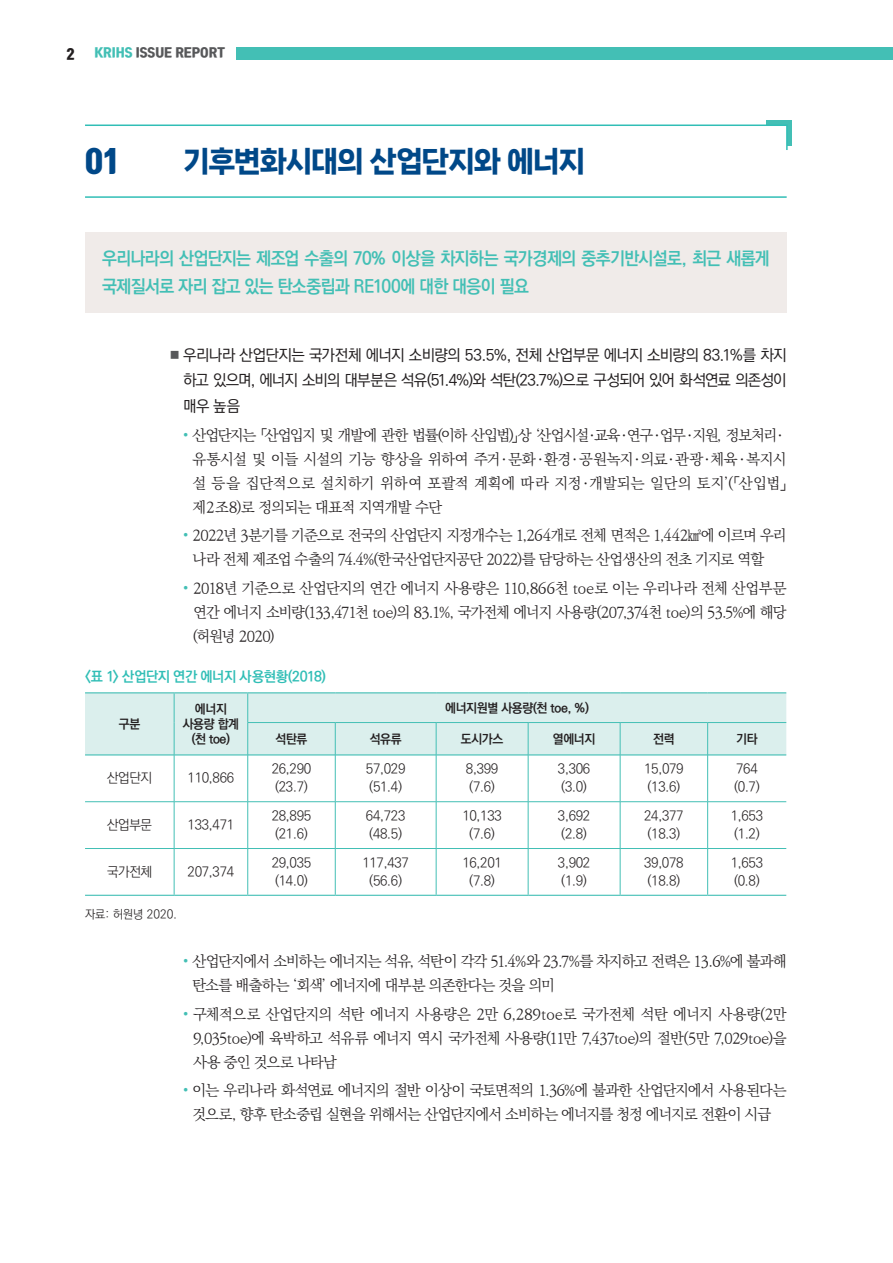
<style>
.page{position:relative;width:893px;height:1263px;background:#fff}
.page>*{position:absolute;margin:0;border:0;box-sizing:border-box;transform-origin:0 0}
.t1{font:900 30px "Tmon Monsori";color:#004888}
.t2{font:28.5px "Nanum Square Neo e Hv";letter-spacing:-.045em;color:#004888}
.t3{font:18px/28.5px "Ko Pub World Dotum PB";letter-spacing:-.035em;color:#43bfb5;scale:.95 1}
.t4{font:15.75px/25.5px "Ko Pub World Dotum PM";letter-spacing:-.045em;color:#231f20;text-align:justify}
.t5{font:15px/24px "Ko Pub World Batang PL";letter-spacing:-.05em;color:#231f20;text-align:justify}
.t6{font:14.25px "Ko Pub World Dotum PB";letter-spacing:-.03em;color:#31beb6}
.t7{font:13.5px/18px "Ko Pub World Dotum PL";letter-spacing:-.025em;color:#231f20}
.t8{font:900 13.5px "Tmon Monsori";color:#231f20}
.t9{font:12.75px/15px "Ko Pub World Dotum PB";letter-spacing:-.025em;color:#231f20;text-align:center}
.t10{font:900 12px "Tmon Monsori";color:#57585a}
.t11{font:12px "Ko Pub World Dotum PL";color:#231f20}
.s1{color:#43bfb5}
.s2{font-size:10.5px;color:#57585a}
</style>
<div class="page">
<div style="left:236px;top:47px;width:657px;height:13px;background:#43bfb5"></div>
<div style="left:766px;top:121px;width:26px;height:25px;background:#43bfb5"></div>
<svg style="left:85px;top:124px;width:703px;height:26px"></svg>
<hr style="left:85px;top:196px;width:702px;height:2px;background:#31beb6">
<div style="left:85px;top:232px;width:702px;height:81px;background:#f0ebe9"></div>
<hr style="left:85px;top:895px;width:89px;height:1px;background:#43bfb5">
<hr style="left:174px;top:895px;width:74px;height:1px;background:#43bfb5">
<hr style="left:248px;top:895px;width:87px;height:1px;background:#43bfb5">
<hr style="left:335px;top:895px;width:101px;height:1px;background:#43bfb5">
<hr style="left:436px;top:895px;width:92px;height:1px;background:#43bfb5">
<hr style="left:528px;top:895px;width:92px;height:1px;background:#43bfb5">
<hr style="left:620px;top:895px;width:88px;height:1px;background:#43bfb5">
<hr style="left:708px;top:895px;width:78px;height:1px;background:#43bfb5">
<hr style="left:85px;top:692px;width:89px;height:1px;background:#43bfb5">
<hr style="left:174px;top:692px;width:74px;height:1px;background:#43bfb5">
<hr style="left:248px;top:692px;width:87px;height:1px;background:#43bfb5">
<hr style="left:335px;top:692px;width:101px;height:1px;background:#43bfb5">
<hr style="left:436px;top:692px;width:92px;height:1px;background:#43bfb5">
<hr style="left:528px;top:692px;width:92px;height:1px;background:#43bfb5">
<hr style="left:620px;top:692px;width:88px;height:1px;background:#43bfb5">
<hr style="left:708px;top:692px;width:78px;height:1px;background:#43bfb5">
<div style="left:85px;top:693px;width:701px;height:62px;background:#dbefed"></div>
<hr style="left:248px;top:722px;width:87px;height:1px;background:#43bfb5">
<hr style="left:247px;top:723px;width:1px;height:32px;background:#43bfb5">
<hr style="left:335px;top:722px;width:101px;height:1px;background:#43bfb5">
<hr style="left:335px;top:723px;width:1px;height:32px;background:#43bfb5">
<hr style="left:436px;top:722px;width:92px;height:1px;background:#43bfb5">
<hr style="left:436px;top:723px;width:1px;height:32px;background:#43bfb5">
<hr style="left:528px;top:722px;width:92px;height:1px;background:#43bfb5">
<hr style="left:528px;top:723px;width:1px;height:32px;background:#43bfb5">
<hr style="left:620px;top:722px;width:88px;height:1px;background:#43bfb5">
<hr style="left:620px;top:723px;width:1px;height:32px;background:#43bfb5">
<hr style="left:708px;top:722px;width:78px;height:1px;background:#43bfb5">
<hr style="left:707px;top:723px;width:1px;height:32px;background:#43bfb5">
<hr style="left:174px;top:755px;width:1px;height:46px;background:#43bfb5">
<hr style="left:247px;top:755px;width:1px;height:46px;background:#43bfb5">
<hr style="left:335px;top:755px;width:1px;height:46px;background:#43bfb5">
<hr style="left:436px;top:755px;width:1px;height:46px;background:#43bfb5">
<hr style="left:528px;top:755px;width:1px;height:46px;background:#43bfb5">
<hr style="left:620px;top:755px;width:1px;height:46px;background:#43bfb5">
<hr style="left:707px;top:755px;width:1px;height:46px;background:#43bfb5">
<hr style="left:85px;top:801px;width:89px;height:1px;background:#43bfb5">
<hr style="left:174px;top:801px;width:74px;height:1px;background:#43bfb5">
<hr style="left:174px;top:802px;width:1px;height:46px;background:#43bfb5">
<hr style="left:248px;top:801px;width:87px;height:1px;background:#43bfb5">
<hr style="left:247px;top:802px;width:1px;height:46px;background:#43bfb5">
<hr style="left:335px;top:801px;width:101px;height:1px;background:#43bfb5">
<hr style="left:335px;top:802px;width:1px;height:46px;background:#43bfb5">
<hr style="left:436px;top:801px;width:92px;height:1px;background:#43bfb5">
<hr style="left:436px;top:802px;width:1px;height:46px;background:#43bfb5">
<hr style="left:528px;top:801px;width:92px;height:1px;background:#43bfb5">
<hr style="left:528px;top:802px;width:1px;height:46px;background:#43bfb5">
<hr style="left:620px;top:801px;width:88px;height:1px;background:#43bfb5">
<hr style="left:620px;top:802px;width:1px;height:46px;background:#43bfb5">
<hr style="left:708px;top:801px;width:78px;height:1px;background:#43bfb5">
<hr style="left:707px;top:802px;width:1px;height:46px;background:#43bfb5">
<hr style="left:85px;top:848px;width:89px;height:1px;background:#43bfb5">
<hr style="left:174px;top:848px;width:74px;height:1px;background:#43bfb5">
<hr style="left:174px;top:849px;width:1px;height:46px;background:#43bfb5">
<hr style="left:248px;top:848px;width:87px;height:1px;background:#43bfb5">
<hr style="left:247px;top:849px;width:1px;height:46px;background:#43bfb5">
<hr style="left:335px;top:848px;width:101px;height:1px;background:#43bfb5">
<hr style="left:335px;top:849px;width:1px;height:46px;background:#43bfb5">
<hr style="left:436px;top:848px;width:92px;height:1px;background:#43bfb5">
<hr style="left:436px;top:849px;width:1px;height:46px;background:#43bfb5">
<hr style="left:528px;top:848px;width:92px;height:1px;background:#43bfb5">
<hr style="left:528px;top:849px;width:1px;height:46px;background:#43bfb5">
<hr style="left:620px;top:848px;width:88px;height:1px;background:#43bfb5">
<hr style="left:620px;top:849px;width:1px;height:46px;background:#43bfb5">
<hr style="left:708px;top:848px;width:78px;height:1px;background:#43bfb5">
<hr style="left:707px;top:849px;width:1px;height:46px;background:#43bfb5">
<p class="t8" style="left:66px;top:46px;width:10px">2</p>
<p class="t10" style="left:94px;top:46px;width:132px"><span class="s1">KRIHS</span> ISSUE REPORT</p>
<h1 class="t1" style="left:85px;top:144px;width:37px">01</h1>
<h2 class="t2" style="left:183px;top:146px;width:404px">기후변화시대의 산업단지와 에너지</h2>
<p class="t3" style="left:102px;top:245px;width:704px">우리나라의 산업단지는 제조업 수출의 70% 이상을 차지하는 국가경제의 중추기반시설로, 최근 새롭게 국제질서로 자리 잡고 있는 탄소중립과 RE100에 대한 대응이 필요</p>
<p class="t4" style="left:183px;top:343px;width:605px;text-indent:-13px"><span class="s2">■</span> 우리나라 산업단지는 국가전체 에너지 소비량의 53.5%, 전체 산업부문 에너지 소비량의 83.1%를 차지 하고 있으며, 에너지 소비의 대부분은 석유(51.4%)와 석탄(23.7%)으로 구성되어 있어 화석연료 의존성이 매우 높음</p>
<p class="t5" style="left:192px;top:424px;width:596px;text-indent:-10px"><span class="s1">•</span> 산업단지는 「산업입지 및 개발에 관한 법률(이하 산입법)」상 ‘산업시설ㆍ교육ㆍ연구ㆍ업무ㆍ지원, 정보처리ㆍ유통시설 및 이들 시설의 기능 향상을 위하여 주거ㆍ문화ㆍ환경ㆍ공원녹지ㆍ의료ㆍ관광ㆍ체육ㆍ복지시 설 등을 집단적으로 설치하기 위하여 포괄적 계획에 따라 지정ㆍ개발되는 일단의 토지’(「산입법」제2조8)로 정의되는 대표적 지역개발 수단</p>
<p class="t5" style="left:192px;top:524px;width:596px;text-indent:-10px"><span class="s1">•</span> 2022년 3분기를 기준으로 전국의 산업단지 지정개수는 1,264개로 전체 면적은 1,442㎢에 이르며 우리 나라 전체 제조업 수출의 74.4%(한국산업단지공단 2022)를 담당하는 산업생산의 전초 기지로 역할</p>
<p class="t5" style="left:193px;top:576px;width:595px;text-indent:-10px"><span class="s1">•</span> 2018년 기준으로 산업단지의 연간 에너지 사용량은 110,866천 toe로 이는 우리나라 전체 산업부문 연간 에너지 소비량(133,471천 toe)의 83.1%, 국가전체 에너지 사용량(207,374천 toe)의 53.5%에 해당 (허원녕 2020)</p>
<p class="t6" style="left:85px;top:666px;width:242px">&lt;표 1&gt; 산업단지 연간 에너지 사용현황(2018)</p>
<p class="t9" style="left:119px;top:717px;width:23px">구분</p>
<p class="t9" style="left:183px;top:702px;width:58px">에너지 사용량 합계 (천 toe)</p>
<p class="t9" style="left:445px;top:701px;width:145px">에너지원별 사용량(천 toe, %)</p>
<p class="t9" style="left:275px;top:732px;width:34px">석탄류</p>
<p class="t9" style="left:370px;top:732px;width:34px">석유류</p>
<p class="t9" style="left:461px;top:732px;width:44px">도시가스</p>
<p class="t9" style="left:553px;top:732px;width:44px">열에너지</p>
<p class="t9" style="left:653px;top:732px;width:23px">전력</p>
<p class="t9" style="left:736px;top:732px;width:23px">기타</p>
<p class="t7" style="left:107px;top:769px;width:47px">산업단지</p>
<p class="t7" style="left:188px;top:769px;width:48px">110,866</p>
<p class="t7" style="left:272px;top:760px;width:41px">26,290 (23.7)</p>
<p class="t7" style="left:366px;top:760px;width:41px">57,029 (51.4)</p>
<p class="t7" style="left:466px;top:760px;width:34px">8,399 (7.6)</p>
<p class="t7" style="left:558px;top:760px;width:34px">3,306 (3.0)</p>
<p class="t7" style="left:644px;top:760px;width:41px">15,079 (13.6)</p>
<p class="t7" style="left:734px;top:760px;width:27px">764 (0.7)</p>
<p class="t7" style="left:107px;top:816px;width:47px">산업부문</p>
<p class="t7" style="left:188px;top:816px;width:48px">133,471</p>
<p class="t7" style="left:272px;top:807px;width:41px">28,895 (21.6)</p>
<p class="t7" style="left:366px;top:807px;width:41px">64,723 (48.5)</p>
<p class="t7" style="left:462px;top:807px;width:41px;text-align:center">10,133 (7.6)</p>
<p class="t7" style="left:558px;top:807px;width:34px">3,692 (2.8)</p>
<p class="t7" style="left:644px;top:807px;width:41px">24,377 (18.3)</p>
<p class="t7" style="left:731px;top:807px;width:34px">1,653 (1.2)</p>
<p class="t7" style="left:107px;top:863px;width:47px">국가전체</p>
<p class="t7" style="left:188px;top:863px;width:48px">207,374</p>
<p class="t7" style="left:272px;top:854px;width:41px">29,035 (14.0)</p>
<p class="t7" style="left:362px;top:854px;width:48px;text-align:center">117,437 (56.6)</p>
<p class="t7" style="left:462px;top:854px;width:41px;text-align:center">16,201 (7.8)</p>
<p class="t7" style="left:558px;top:854px;width:34px">3,902 (1.9)</p>
<p class="t7" style="left:644px;top:854px;width:41px">39,078 (18.8)</p>
<p class="t7" style="left:731px;top:854px;width:34px">1,653 (0.8)</p>
<p class="t11" style="left:85px;top:906px;width:93px">자료: 허원녕 2020.</p>
<p class="t5" style="left:192px;top:950px;width:596px;text-indent:-10px"><span class="s1">•</span> 산업단지에서 소비하는 에너지는 석유, 석탄이 각각 51.4%와 23.7%를 차지하고 전력은 13.6%에 불과해 탄소를 배출하는 ‘회색’ 에너지에 대부분 의존한다는 것을 의미</p>
<p class="t5" style="left:193px;top:1002px;width:595px;text-indent:-10px"><span class="s1">•</span> 구체적으로 산업단지의 석탄 에너지 사용량은 2만 6,289toe로 국가전체 석탄 에너지 사용량(2만 9,035toe)에 육박하고 석유류 에너지 역시 국가전체 사용량(11만 7,437toe)의 절반(5만 7,029toe)을 사용 중인 것으로 나타남</p>
<p class="t5" style="left:183px;top:1078px;width:605px;text-align:center"><span class="s1">•</span> 이는 우리나라 화석연료 에너지의 절반 이상이 국토면적의 1.36%에 불과한 산업단지에서 사용된다는 것으로, 향후 탄소중립 실현을 위해서는 산업단지에서 소비하는 에너지를 청정 에너지로 전환이 시급</p>
</div>
